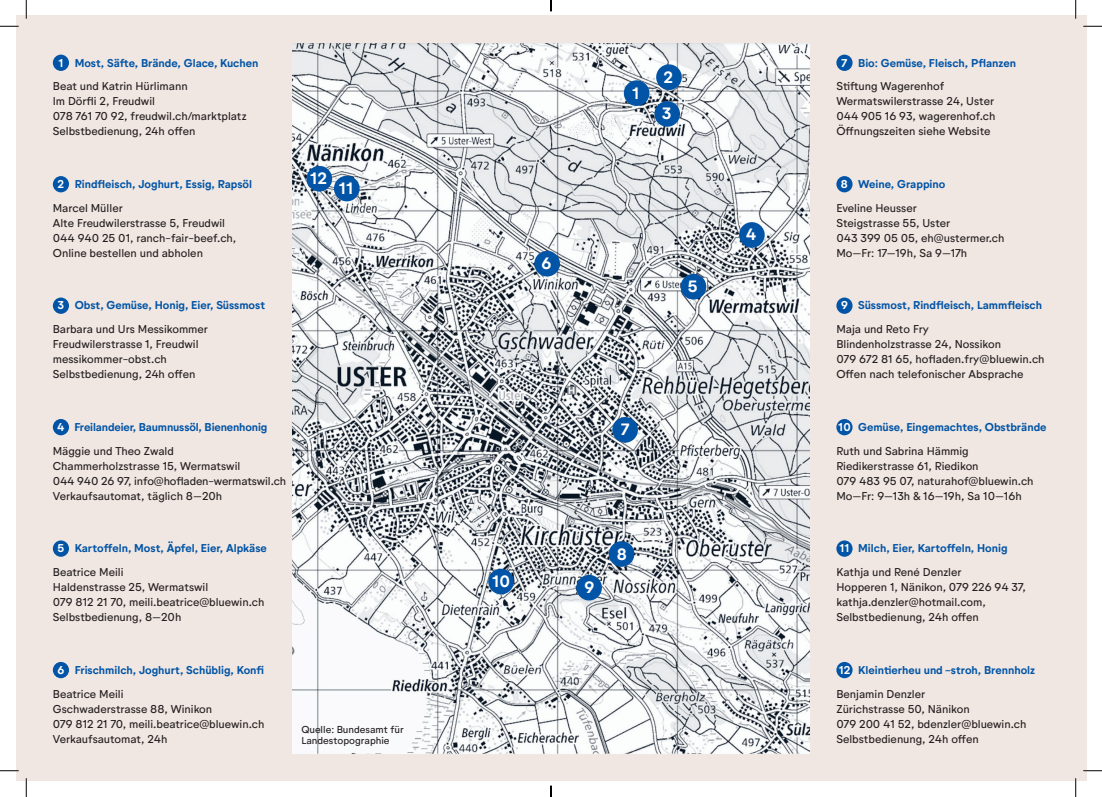
<style>
.page{position:relative;width:1102px;height:797px;background:#fff}
.page>*{position:absolute;margin:0;border:0;box-sizing:border-box;transform-origin:0 0}
.t1{font:600 16.25px "Neutrif Studio";color:#fff}
.t2{font:11.25px/15px "Neutrif Studio";color:#231f20}
.t3{font:600 11.25px/23.8px "Neutrif Studio";color:#0154a6}
.t4{font:10px/11.2px "Neutrif Studio";color:#231f20}
.s1{color:#fff}
.s2{font-weight:400;color:#231f20}
</style>
<div class="page">
<div style="left:16px;top:16px;width:1070px;height:765px;background:#f1e7e2"></div>
<img style="left:292px;top:44px;width:517px;height:709px">
<div style="left:342px;top:734px;width:62px;height:19px;background:#f9fafb"></div>
<div style="left:53px;top:55px;width:16px;height:16px;background:#0154a6;border-radius:50%"></div>
<div style="left:836px;top:55px;width:16px;height:16px;background:#0154a6;border-radius:50%"></div>
<div style="left:53px;top:297px;width:16px;height:17px;background:#0154a6;border-radius:50%"></div>
<div style="left:836px;top:297px;width:16px;height:17px;background:#0154a6;border-radius:50%"></div>
<div style="left:53px;top:176px;width:16px;height:16px;background:#0154a6;border-radius:50%"></div>
<div style="left:836px;top:176px;width:16px;height:16px;background:#0154a6;border-radius:50%"></div>
<div style="left:53px;top:419px;width:16px;height:16px;background:#0154a6;border-radius:50%"></div>
<div style="left:836px;top:419px;width:16px;height:16px;background:#0154a6;border-radius:50%"></div>
<div style="left:53px;top:540px;width:16px;height:16px;background:#0154a6;border-radius:50%"></div>
<div style="left:836px;top:540px;width:16px;height:16px;background:#0154a6;border-radius:50%"></div>
<div style="left:53px;top:662px;width:16px;height:16px;background:#0154a6;border-radius:50%"></div>
<div style="left:836px;top:662px;width:16px;height:16px;background:#0154a6;border-radius:50%"></div>
<div style="left:306px;top:166px;width:26px;height:25px;background:#0154a6;border-radius:50%"></div>
<div style="left:334px;top:176px;width:25px;height:25px;background:#0154a6;border-radius:50%"></div>
<div style="left:623px;top:80px;width:26px;height:26px;background:#0154a6;border-radius:50%"></div>
<div style="left:656px;top:64px;width:25px;height:26px;background:#0154a6;border-radius:50%"></div>
<div style="left:654px;top:101px;width:26px;height:26px;background:#0154a6;border-radius:50%"></div>
<div style="left:739px;top:222px;width:25px;height:26px;background:#0154a6;border-radius:50%"></div>
<div style="left:680px;top:274px;width:26px;height:25px;background:#0154a6;border-radius:50%"></div>
<div style="left:534px;top:251px;width:26px;height:25px;background:#0154a6;border-radius:50%"></div>
<div style="left:612px;top:417px;width:26px;height:25px;background:#0154a6;border-radius:50%"></div>
<div style="left:608px;top:541px;width:26px;height:26px;background:#0154a6;border-radius:50%"></div>
<div style="left:576px;top:575px;width:26px;height:25px;background:#0154a6;border-radius:50%"></div>
<div style="left:488px;top:568px;width:26px;height:26px;background:#0154a6;border-radius:50%"></div>
<svg style="left:0;top:25px;width:19px;height:2px"></svg>
<svg style="left:1083px;top:25px;width:18px;height:2px"></svg>
<svg style="left:0;top:770px;width:19px;height:1px"></svg>
<svg style="left:1083px;top:770px;width:18px;height:1px"></svg>
<svg style="left:25px;top:0;width:2px;height:19px"></svg>
<svg style="left:25px;top:778px;width:2px;height:19px"></svg>
<svg style="left:1074px;top:0;width:2px;height:19px"></svg>
<svg style="left:1075px;top:778px;width:1px;height:19px"></svg>
<svg style="left:550px;top:785px;width:1px;height:12px"></svg>
<p class="t3" style="left:53px;top:51px;width:207px;text-indent:6px"><span class="s1">1</span> Most, Säfte, Brände, Glace, Kuchen<br><span class="s2">Beat und Katrin Hürlimann</span></p>
<p class="t2" style="left:53px;top:94px;width:195px">Im Dörfli 2, Freudwil<br>078 761 70 92, freudwil.ch/marktplatz<br>Selbstbedienung, 24h offen</p>
<p class="t3" style="left:53px;top:172px;width:201px;text-indent:5px"><span class="s1">2</span> Rindfleisch, Joghurt, Essig, Rapsöl<br><span class="s2">Marcel Müller</span></p>
<p class="t2" style="left:53px;top:215px;width:185px">Alte Freudwilerstrasse 5, Freudwil<br>044 940 25 01, ranch-fair-beef.ch,<br>Online bestellen und abholen</p>
<h1 class="t1" style="left:310px;top:169px;width:18px">12</h1>
<h1 class="t1" style="left:339px;top:178px;width:16px">11</h1>
<p class="t3" style="left:53px;top:294px;width:214px;text-indent:5px"><span class="s1">3</span> Obst, Gemüse, Honig, Eier, Süssmost<br><span class="s2">Barbara und Urs Messikommer</span></p>
<p class="t2" style="left:53px;top:337px;width:147px">Freudwilerstrasse 1, Freudwil messikommer-obst.ch<br>Selbstbedienung, 24h offen</p>
<p class="t3" style="left:53px;top:415px;width:216px;text-indent:4px"><span class="s1">4</span> Freilandeier, Baumnussöl, Bienenhonig<br><span class="s2">Mäggie und Theo Zwald</span></p>
<p class="t2" style="left:53px;top:458px;width:235px">Chammerholzstrasse 15, Wermatswil<br>044 940 26 97, info@hofladen-wermatswil.ch<br>Verkaufsautomat, täglich 8–20h</p>
<p class="t3" style="left:53px;top:536px;width:215px;text-indent:5px"><span class="s1">5</span> Kartoffeln, Most, Äpfel, Eier, Alpkäse<br><span class="s2">Beatrice Meili</span></p>
<p class="t2" style="left:53px;top:579px;width:213px">Haldenstrasse 25, Wermatswil<br>079 812 21 70, meili.beatrice@bluewin.ch<br>Selbstbedienung, 8–20h</p>
<p class="t3" style="left:53px;top:658px;width:213px;text-indent:5px"><span class="s1">6</span> Frischmilch, Joghurt, Schüblig, Konfi<br><span class="s2">Beatrice Meili</span></p>
<p class="t2" style="left:53px;top:701px;width:213px">Gschwaderstrasse 88, Winikon<br>079 812 21 70, meili.beatrice@bluewin.ch<br>Verkaufsautomat, 24h</p>
<p class="t4" style="left:301px;top:723px;width:104px">Quelle: Bundesamt für<br>Landestopographie</p>
<h1 class="t1" style="left:541px;top:253px;width:11px">6</h1>
<h1 class="t1" style="left:632px;top:83px;width:9px">1</h1>
<h1 class="t1" style="left:663px;top:67px;width:11px">2</h1>
<h1 class="t1" style="left:661px;top:104px;width:11px">3</h1>
<h1 class="t1" style="left:687px;top:276px;width:11px">5</h1>
<h1 class="t1" style="left:745px;top:225px;width:12px">4</h1>
<h1 class="t1" style="left:492px;top:571px;width:19px">10</h1>
<h1 class="t1" style="left:621px;top:420px;width:10px">7</h1>
<h1 class="t1" style="left:584px;top:577px;width:11px">9</h1>
<h1 class="t1" style="left:616px;top:544px;width:12px">8</h1>
<p class="t3" style="left:836px;top:51px;width:181px;text-indent:5px"><span class="s1">7</span> Bio: Gemüse, Fleisch, Pflanzen<br><span class="s2">Stiftung Wagerenhof</span></p>
<p class="t2" style="left:836px;top:94px;width:161px;text-align:justify">Wermatswilerstrasse 24, Uster 044 905 16 93, wagerenhof.ch Öffnungszeiten siehe Website</p>
<p class="t3" style="left:836px;top:172px;width:110px;text-indent:5px"><span class="s1">8</span> Weine, Grappino<br><span class="s2">Eveline Heusser</span></p>
<p class="t2" style="left:836px;top:215px;width:170px">Steigstrasse 55, Uster<br>043 399 05 05, eh@ustermer.ch<br>Mo–Fr: 17–19h, Sa 9–17h</p>
<p class="t3" style="left:836px;top:294px;width:207px;text-indent:5px"><span class="s1">9</span> Süssmost, Rindfleisch, Lammfleisch<br><span class="s2">Maja und Reto Fry</span></p>
<p class="t2" style="left:836px;top:337px;width:210px">Blindenholzstrasse 24, Nossikon<br>079 672 81 65, hofladen.fry@bluewin.ch<br>Offen nach telefonischer Absprache</p>
<p class="t3" style="left:836px;top:415px;width:212px"><span class="s1">10</span> Gemüse, Eingemachtes, Obstbrände<br><span class="s2">Ruth und Sabrina Hämmig</span></p>
<p class="t2" style="left:836px;top:458px;width:199px">Riedikerstrasse 61, Riedikon<br>079 483 95 07, naturahof@bluewin.ch<br>Mo–Fr: 9–13h &amp; 16–19h, Sa 10–16h</p>
<p class="t3" style="left:836px;top:536px;width:173px"><span class="s1">11</span> Milch, Eier, Kartoffeln, Honig<br><span class="s2">Kathja und René Denzler</span></p>
<p class="t2" style="left:836px;top:579px;width:191px">Hopperen 1, Nänikon, 079 226 94 37, kathja.denzler@hotmail.com,<br>Selbstbedienung, 24h offen</p>
<p class="t3" style="left:836px;top:658px;width:200px"><span class="s1">12</span> Kleintierheu und -stroh, Brennholz<br><span class="s2">Benjamin Denzler</span></p>
<p class="t2" style="left:836px;top:701px;width:191px">Zürichstrasse 50, Nänikon<br>079 200 41 52, bdenzler@bluewin.ch<br>Selbstbedienung, 24h offen</p>
</div>
